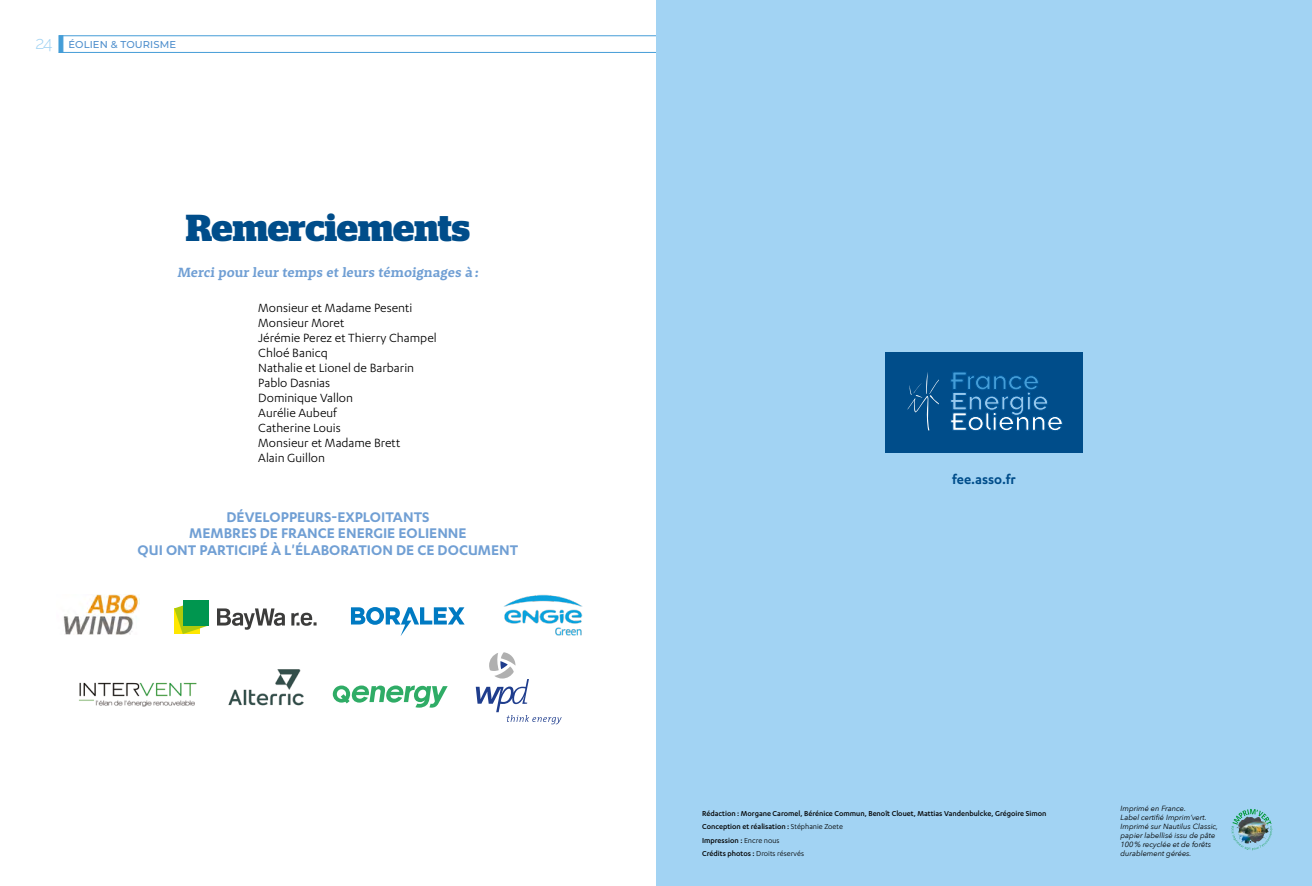
<style>
.page{position:relative;width:1312px;height:886px;background:#fff}
.page>*{position:absolute;margin:0;border:0;box-sizing:border-box;transform-origin:0 0}
.t1{font:700 37.5px "Stag";letter-spacing:-.005em;color:#004d8a}
.t2{font:600 16.25px/16.2px "Karbon";color:#709fd4;text-align:center}
.t3{font:600 15px "Karbon";color:#004d8a}
.t4{font:13.75px/15px "Karbon";color:#000}
.t5{font:700 13.75px "Rooney";color:#709fd4}
.t6{font:500 10px "Montserrat";letter-spacing:.01em;color:#4f8fcd}
.t7{font:500 8.25px/13.5px "Karbon";color:#000}
.t8{font:italic 7.5px/9px "Avenir Next";color:#000}
.s1{font-family:"Raleway";font-weight:300;font-size:17.5px;color:#a2d3f3}
.s2{font-weight:400}
</style>
<div class="page">
<hr style="left:59px;top:36px;width:597px;height:1px;background:#449dd7">
<hr style="left:59px;top:52px;width:597px;height:1px;background:#449dd7">
<hr style="left:59px;top:36px;width:4px;height:17px;background:#449dd7">
<div style="left:656px;top:0;width:655px;height:886px;background:#a2d3f3"></div>
<svg style="left:174px;top:605px;width:34px;height:29px"></svg>
<div style="left:183px;top:600px;width:25px;height:25px;background:#00964f"></div>
<svg style="left:217px;top:608px;width:99px;height:22px"></svg>
<img style="left:1233px;top:809px;width:33px;height:33px">
<div style="left:885px;top:353px;width:197px;height:100px;background:#004d8a"></div>
<svg style="left:950px;top:372px;width:112px;height:59px"></svg>
<svg style="left:907px;top:372px;width:31px;height:58px"></svg>
<svg style="left:351px;top:607px;width:113px;height:29px"></svg>
<img style="left:63px;top:595px;width:77px;height:40px">
<img style="left:504px;top:594px;width:79px;height:42px">
<svg style="left:333px;top:685px;width:114px;height:23px"></svg>
<img style="left:228px;top:669px;width:76px;height:37px">
<img style="left:79px;top:682px;width:118px;height:25px">
<svg style="left:475px;top:652px;width:86px;height:72px"></svg>
<p class="t6" style="left:35px;top:38px;width:142px"><span class="s1">24</span> ÉOLIEN &amp; TOURISME</p>
<h1 class="t1" style="left:186px;top:206px;width:286px">Remerciements</h1>
<p class="t5" style="left:177px;top:263px;width:304px">Merci pour leur temps et leurs témoignages à:</p>
<p class="t4" style="left:258px;top:300px;width:180px">Monsieur et Madame Pesenti<br>Monsieur Moret<br>Jérémie Perez et Thierry Champel<br>Chloé Banicq<br>Nathalie et Lionel de Barbarin<br>Pablo Dasnias<br>Dominique Vallon<br>Aurélie Aubeuf<br>Catherine Louis<br>Monsieur et Madame Brett<br>Alain Guillon</p>
<p class="t2" style="left:138px;top:508px;width:382px">DÉVELOPPEURS-EXPLOITANTS<br>MEMBRES DE FRANCE ENERGIE EOLIENNE<br>QUI ONT PARTICIPÉ À L'ÉLABORATION DE CE DOCUMENT</p>
<p class="t3" style="left:951px;top:471px;width:65px">fee.asso.fr</p>
<p class="t7" style="left:702px;top:806px;width:346px">Rédaction : Morgane Caromel, Bérénice Commun, Benoît Clouet, Mattias Vandenbulcke, Grégoire Simon Conception et réalisation : <span class="s2">Stéphanie Zoete<br></span>Impression : <span class="s2">Encre nous<br></span>Crédits photos : <span class="s2">Droits réservés</span></p>
<p class="t8" style="left:1120px;top:804px;width:99px">Imprimé en France.<br>Label certifié Imprim’vert.<br>Imprimé sur Nautilus Classic, papier labellisé issu de pâte<br>100% recyclée et de forêts durablement gérées.</p>
</div>
